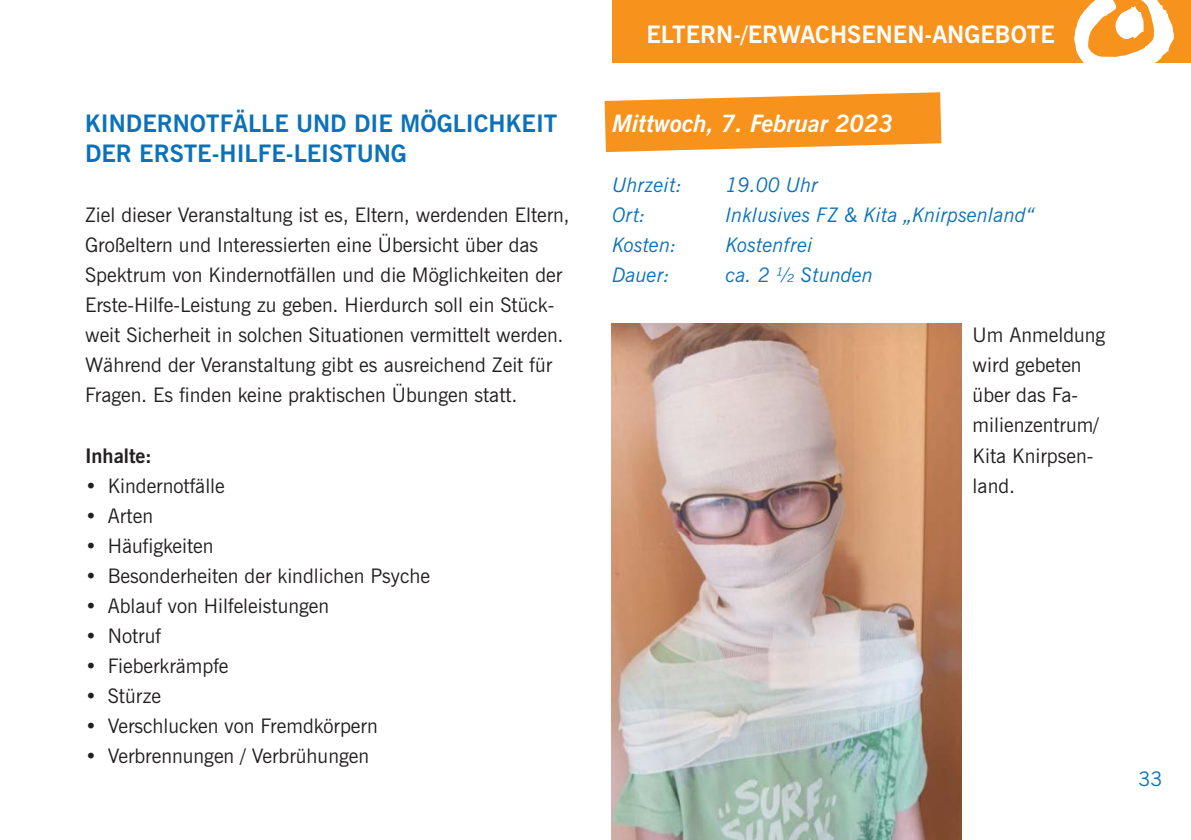
<style>
.page{position:relative;width:1191px;height:840px;background:#fff}
.page>*{position:absolute;margin:0;border:0;box-sizing:border-box;transform-origin:0 0}
.t1{font:700 24px/30px "News Gothic BT";color:#0b72ba}
.t2{font:700 24px "News Gothic BT";color:#fff}
.t3{font:italic 700 24px "News Gothic BT";color:#fff}
.t4{font:20px/30px "News Gothic BT";color:#231f20}
.t5{font:italic 20px "News Gothic BT";color:#0b72ba}
.t6{font:700 20px "News Gothic BT";color:#231f20}
.t7{font:20px "News Gothic BT";color:#0b72ba}
</style>
<div class="page">
<div style="left:612px;top:0;width:579px;height:62px;background:#f7931d"></div>
<svg style="left:1073px;top:0;width:101px;height:63px"></svg>
<svg style="left:604px;top:92px;width:337px;height:60px;background:#f8a33f"></svg>
<img style="left:611px;top:323px;width:350px;height:516px">
<p class="t1" style="left:85px;top:108px;width:474px">KINDERNOTFÄLLE UND DIE MÖGLICHKEIT<br>DER ERSTE-HILFE-LEISTUNG</p>
<p class="t4" style="left:85px;top:200px;width:486px">Ziel dieser Veranstaltung ist es, Eltern, werdenden Eltern, Großeltern und Interessierten eine Übersicht über das Spektrum von Kindernotfällen und die Möglichkeiten der Erste-Hilfe-Leistung zu geben. Hierdurch soll ein Stück&shy;weit Sicherheit in solchen Situationen vermittelt werden.<br>Während der Veranstaltung gibt es ausreichend Zeit für Fragen. Es finden keine praktischen Übungen statt.</p>
<p class="t6" style="left:85px;top:443px;width:68px">Inhalte:</p>
<p class="t4" style="left:85px;top:470px;width:141px">• Kindernotfälle</p>
<p class="t4" style="left:85px;top:500px;width:70px">• Arten</p>
<p class="t4" style="left:85px;top:530px;width:130px">• Häufigkeiten</p>
<p class="t4" style="left:85px;top:560px;width:346px">• Besonderheiten der kindlichen Psyche</p>
<p class="t4" style="left:85px;top:590px;width:246px">• Ablauf von Hilfeleistungen</p>
<p class="t4" style="left:85px;top:620px;width:77px">• Notruf</p>
<p class="t4" style="left:85px;top:650px;width:145px">• Fieberkrämpfe</p>
<p class="t4" style="left:85px;top:680px;width:77px">• Stürze</p>
<p class="t4" style="left:85px;top:710px;width:294px">• Verschlucken von Fremdkörpern</p>
<p class="t4" style="left:85px;top:740px;width:285px">• Verbrennungen / Verbrühungen</p>
<p class="t2" style="left:646px;top:20px;width:410px">ELTERN-/ERWACHSENEN-ANGEBOTE</p>
<p class="t3" style="left:612px;top:109px;width:282px">Mittwoch, 7. Februar 2023</p>
<p class="t5" style="left:612px;top:173px;width:71px">Uhrzeit:</p>
<p class="t5" style="left:726px;top:173px;width:94px">19.00 Uhr</p>
<p class="t5" style="left:612px;top:203px;width:35px">Ort:</p>
<p class="t5" style="left:726px;top:203px;width:310px">Inklusives FZ &amp; Kita „Knirpsenland“</p>
<p class="t5" style="left:612px;top:233px;width:66px">Kosten:</p>
<p class="t5" style="left:726px;top:233px;width:89px">Kostenfrei</p>
<p class="t5" style="left:612px;top:263px;width:59px">Dauer:</p>
<p class="t5" style="left:726px;top:263px;width:149px">ca. 2 ½ Stunden</p>
<p class="t4" style="left:972px;top:320px;width:134px">Um Anmeldung wird gebeten über das Fa&shy;milienzentrum/<br>Kita Knirpsen&shy;land.</p>
<p class="t7" style="left:1138px;top:766px;width:26px">33</p>
</div>
